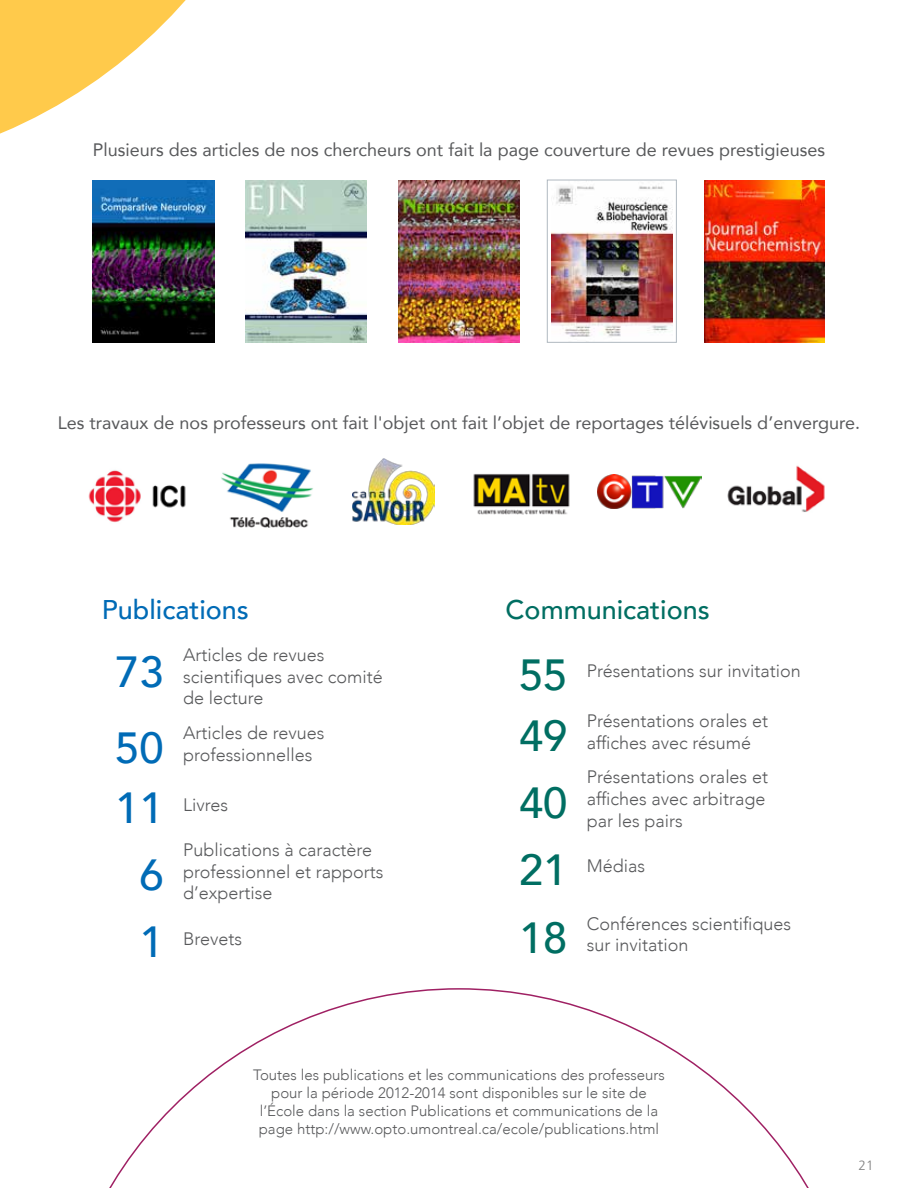
<style>
.page{position:relative;width:918px;height:1188px;background:#fff}
.page>*{position:absolute;margin:0;border:0;box-sizing:border-box;transform-origin:0 0}
.t1{font:500 43.5px "Avenir";color:#006e62}
.t2{font:500 43.5px "Avenir";color:#006bb6}
.t3{font:500 27px "Avenir";color:#006e62}
.t4{font:500 27px "Avenir";color:#006bb6}
.t5{font:300 18px/21.6px "Avenir";color:#58595b}
.t6{font:18px "Avenir";color:#58595b}
.t7{font:300 15px/18px "Avenir";color:#58595b;text-align:center}
.t8{font:300 13.5px "Frutiger LT Std";color:#818181}
</style>
<div class="page">
<svg style="left:0;top:0;width:186px;height:134px;fill:#ffca4b"></svg>
<img style="left:92px;top:180px;width:123px;height:162px">
<img style="left:246px;top:180px;width:120px;height:162px">
<img style="left:551px;top:186px;width:121px;height:151px">
<div style="left:547px;top:180px;width:129px;height:162px;border:1px solid #b0b9c0"></div>
<img style="left:399px;top:180px;width:120px;height:162px">
<img style="left:705px;top:180px;width:120px;height:162px">
<img style="left:88px;top:470px;width:98px;height:53px">
<img style="left:352px;top:458px;width:83px;height:66px">
<img style="left:598px;top:474px;width:103px;height:34px">
<img style="left:473px;top:474px;width:97px;height:41px">
<img style="left:221px;top:463px;width:92px;height:65px">
<img style="left:727px;top:465px;width:98px;height:47px">
<svg style="left:109px;top:988px;width:700px;height:200px"></svg>
<p class="t6" style="left:93px;top:135px;width:734px">Plusieurs des articles de nos chercheurs ont fait la page couverture de revues prestigieuses</p>
<p class="t6" style="left:58px;top:409px;width:804px">Les travaux de nos professeurs ont fait l'objet ont fait l’objet de reportages télévisuels d’envergure.</p>
<h2 class="t4" style="left:102px;top:586px;width:149px">Publications</h2>
<h1 class="t2" style="left:115px;top:634px;width:50px">73</h1>
<p class="t5" style="left:183px;top:644px;width:201px">Articles de revues scientifiques avec comité de lecture</p>
<h1 class="t2" style="left:115px;top:710px;width:50px">50</h1>
<p class="t5" style="left:183px;top:722px;width:143px">Articles de revues professionnelles</p>
<h1 class="t2" style="left:115px;top:771px;width:50px">11</h1>
<p class="t5" style="left:183px;top:794px;width:46px">Livres</p>
<h1 class="t2" style="left:139px;top:838px;width:26px">6</h1>
<p class="t5" style="left:183px;top:839px;width:202px">Publications à caractère professionnel et rapports d’expertise</p>
<h1 class="t2" style="left:139px;top:904px;width:26px">1</h1>
<p class="t5" style="left:183px;top:928px;width:61px">Brevets</p>
<h2 class="t3" style="left:506px;top:586px;width:206px">Communications</h2>
<h1 class="t1" style="left:519px;top:637px;width:50px">55</h1>
<p class="t5" style="left:587px;top:660px;width:216px">Présentations sur invitation</p>
<h1 class="t1" style="left:519px;top:698px;width:50px">49</h1>
<p class="t5" style="left:587px;top:710px;width:183px">Présentations orales et affiches avec résumé</p>
<h1 class="t1" style="left:519px;top:765px;width:50px">40</h1>
<p class="t5" style="left:587px;top:766px;width:183px">Présentations orales et affiches avec arbitrage par les pairs</p>
<h1 class="t1" style="left:519px;top:832px;width:50px">21</h1>
<p class="t5" style="left:587px;top:855px;width:60px">Médias</p>
<h1 class="t1" style="left:519px;top:900px;width:50px">18</h1>
<p class="t5" style="left:587px;top:913px;width:206px">Conférences scientifiques sur invitation</p>
<p class="t7" style="left:253px;top:1066px;width:413px">Toutes les publications et les communications des professeurs pour la période 2012-2014 sont disponibles sur le site de l’École dans la section Publications et communications de la page http://www.opto.umontreal.ca/ecole/publications.html</p>
<p class="t8" style="left:859px;top:1157px;width:17px">21</p>
</div>
